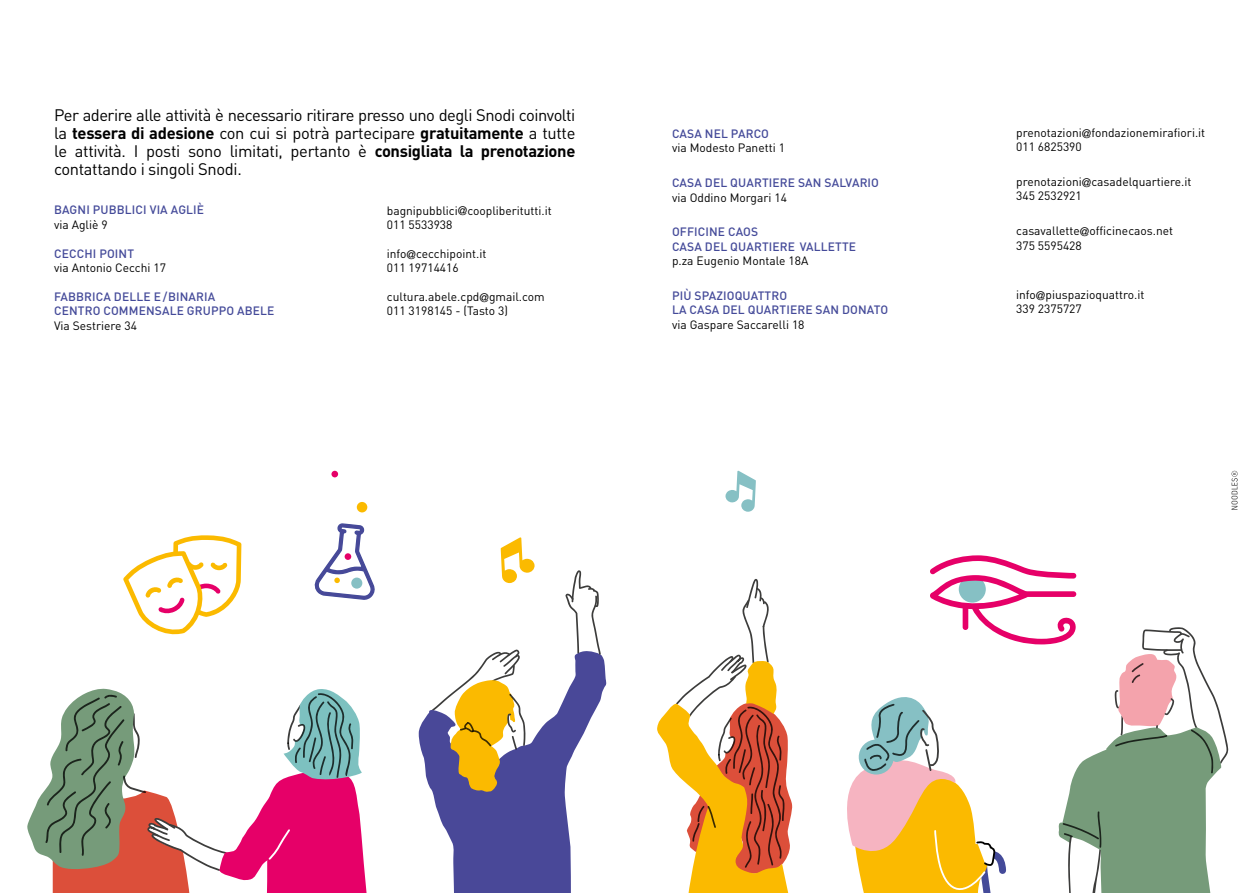
<style>
.page{position:relative;width:1259px;height:893px;background:#fff}
.page>*{position:absolute;margin:0;border:0;box-sizing:border-box;transform-origin:0 0}
.t1{font:16.5px/18px "DIN Pro";letter-spacing:-.02em;color:#000;text-align:justify}
.t2{font:12px/14.4px "DIN Pro";color:#000}
.t3{font:500 12px/14.4px "DIN Pro";letter-spacing:.01em;color:#444a99}
.s1{font-weight:700}
.s2{font-family:"Helvetica Neue"}
</style>
<div class="page">
<svg style="left:1231px;top:471px;width:6px;height:39px"></svg>
<svg style="left:657px;top:579px;width:136px;height:314px"></svg>
<svg style="left:725px;top:471px;width:31px;height:41px"></svg>
<svg style="left:847px;top:555px;width:381px;height:338px"></svg>
<svg style="left:418px;top:655px;width:189px;height:238px;fill:#494898"></svg>
<svg style="left:565px;top:570px;width:36px;height:85px"></svg>
<svg style="left:431px;top:649px;width:94px;height:143px"></svg>
<svg style="left:27px;top:688px;width:340px;height:205px"></svg>
<svg style="left:123px;top:535px;width:118px;height:100px"></svg>
<svg style="left:501px;top:537px;width:34px;height:46px"></svg>
<svg style="left:314px;top:509px;width:61px;height:91px"></svg>
<div style="left:345px;top:553px;width:6px;height:7px;background:#e60068;border-radius:50%"></div>
<div style="left:357px;top:502px;width:10px;height:10px;background:#fbba00;border-radius:50%"></div>
<div style="left:331px;top:471px;width:7px;height:6px;background:#e60068;border-radius:50%"></div>
<p class="t1" style="left:54px;top:104px;width:523px">Per aderire alle attività è necessario ritirare presso uno degli Snodi coinvolti la <span class="s1">tessera di adesione</span> con cui si potrà partecipare <span class="s1">gratuitamente</span> a tutte le attività. I posti sono limitati, pertanto è <span class="s1">consigliata la prenotazione </span>contattando i singoli Snodi.</p>
<p class="t2" style="left:387px;top:202px;width:167px">bagnipubblici<span class="s2">@</span>coopliberitutti.it<br>011 5533938</p>
<p class="t2" style="left:387px;top:245px;width:101px">info<span class="s2">@</span>cecchipoint.it<br>011 19714416</p>
<p class="t2" style="left:387px;top:288px;width:159px">cultura.abele.cpd<span class="s2">@</span>gmail.com<br>011 3198145 - (Tasto 3)</p>
<p class="t3" style="left:54px;top:202px;width:152px">BAGNI PUBBLICI VIA AGLIÈ</p>
<p class="t2" style="left:54px;top:216px;width:55px">via Agliè 9</p>
<p class="t3" style="left:54px;top:246px;width:81px">CECCHI POINT</p>
<p class="t2" style="left:54px;top:259px;width:114px">via Antonio Cecchi 17</p>
<p class="t3" style="left:54px;top:289px;width:222px">FABBRICA DELLE E / BINARIA<br>CENTRO COMMENSALE GRUPPO ABELE</p>
<p class="t2" style="left:54px;top:317px;width:85px">Via Sestriere 34</p>
<p class="t3" style="left:672px;top:126px;width:98px">CASA NEL PARCO</p>
<p class="t2" style="left:672px;top:140px;width:114px">via Modesto Panetti 1</p>
<p class="t3" style="left:672px;top:175px;width:208px">CASA DEL QUARTIERE SAN SALVARIO</p>
<p class="t2" style="left:672px;top:189px;width:116px">via Oddino Morgari 14</p>
<p class="t3" style="left:672px;top:224px;width:186px">OFFICINE CAOS<br>CASA DEL QUARTIERE VALLETTE</p>
<p class="t2" style="left:672px;top:252px;width:138px">p.za Eugenio Montale 18A</p>
<p class="t3" style="left:672px;top:288px;width:217px">PIÙ SPAZIOQUATTRO<br>LA CASA DEL QUARTIERE SAN DONATO</p>
<p class="t2" style="left:672px;top:316px;width:134px">via Gaspare Saccarelli 18</p>
<p class="t2" style="left:1016px;top:124px;width:191px">prenotazioni<span class="s2">@</span>fondazionemirafiori.it<br>011 6825390</p>
<p class="t2" style="left:1016px;top:173px;width:177px">prenotazioni<span class="s2">@</span>casadelquartiere.it<br>345 2532921</p>
<p class="t2" style="left:1016px;top:223px;width:158px">casavallette<span class="s2">@</span>officinecaos.net<br>375 5595428</p>
<p class="t2" style="left:1016px;top:286px;width:130px">info<span class="s2">@</span>piuspazioquattro.it<br>339 2375727</p>
</div>
